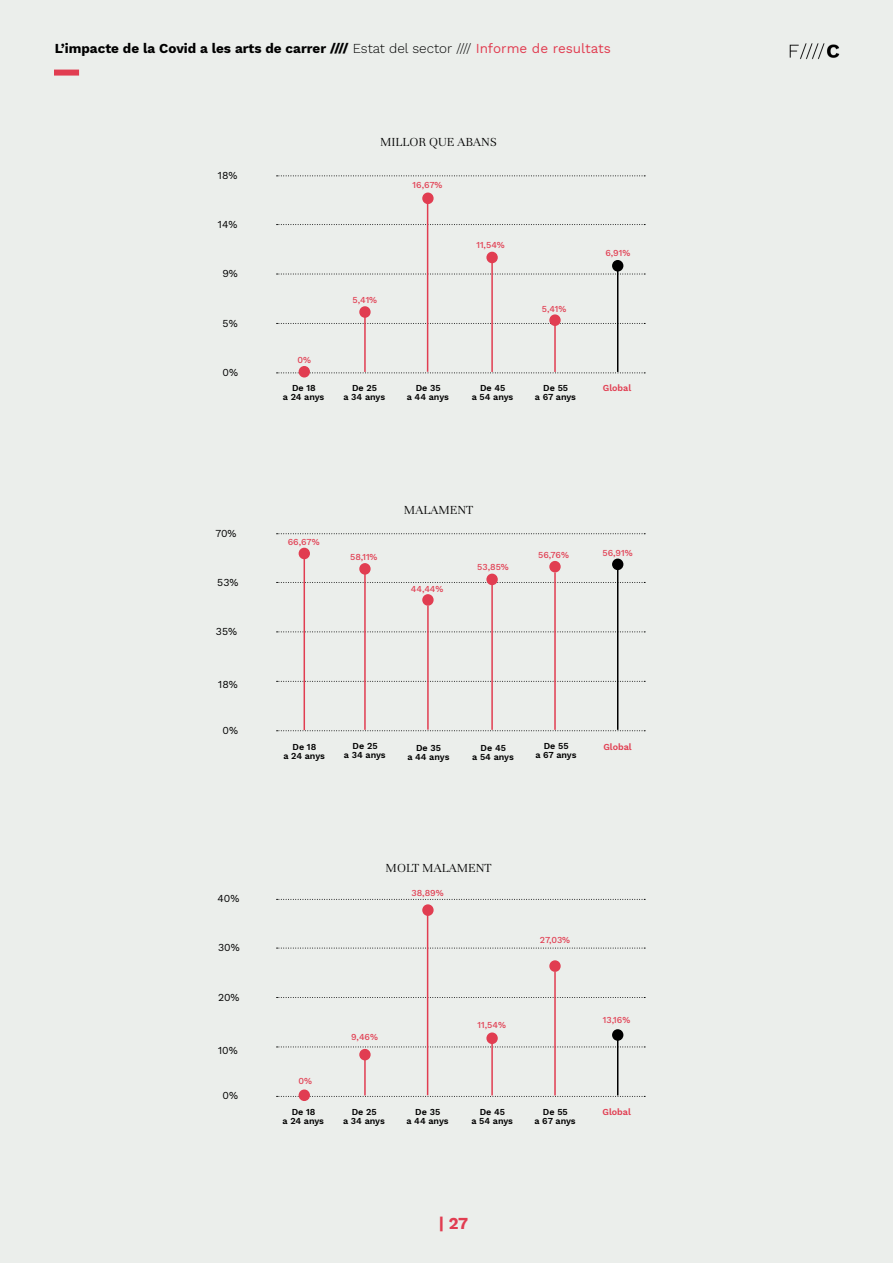
<style>
.page{position:relative;width:893px;height:1263px;background:#ebeeeb}
.page>*{position:absolute;margin:0;border:0;box-sizing:border-box;transform-origin:0 0}
.t1{font:700 16.5px "Work Sans";color:#e13d51}
.t2{font:700 13.5px "Work Sans";color:#000}
.Títol-seccions{font:300 13.5px "Unna";color:#000}
.t3{font:10.5px "Work Sans";color:#000}
.t4{font:600 9px/9px "Work Sans";color:#000;text-align:center}
.t5{font:500 9px "Work Sans";color:#e13d51}
.t6{font:600 9px "Work Sans";color:#e13d51}
.s1{font-weight:300}
.s2{font-weight:400;color:#e13d51}
</style>
<div class="page">
<div style="left:54px;top:70px;width:25px;height:6px;background:#e13d51"></div>
<img style="left:789px;top:43px;width:51px;height:17px">
<svg style="left:277px;top:533px;width:368px;height:1px"></svg>
<svg style="left:277px;top:899px;width:368px;height:1px"></svg>
<svg style="left:277px;top:582px;width:368px;height:1px"></svg>
<svg style="left:277px;top:948px;width:368px;height:1px"></svg>
<svg style="left:277px;top:631px;width:368px;height:1px"></svg>
<svg style="left:277px;top:997px;width:368px;height:1px"></svg>
<svg style="left:277px;top:681px;width:368px;height:1px"></svg>
<svg style="left:277px;top:1046px;width:368px;height:1px"></svg>
<svg style="left:277px;top:730px;width:368px;height:1px"></svg>
<svg style="left:277px;top:1096px;width:368px;height:1px"></svg>
<div style="left:299px;top:548px;width:10px;height:10px;background:#e13d51;border-radius:50%"></div>
<div style="left:299px;top:548px;width:11px;height:11px;border:2px solid #e13d51;border-radius:50%"></div>
<div style="left:299px;top:1090px;width:10px;height:10px;background:#e13d51;border-radius:50%"></div>
<div style="left:299px;top:1089px;width:11px;height:12px;border:2px solid #e13d51;border-radius:50%"></div>
<div style="left:360px;top:564px;width:10px;height:10px;background:#e13d51;border-radius:50%"></div>
<div style="left:359px;top:563px;width:12px;height:12px;border:2px solid #e13d51;border-radius:50%"></div>
<div style="left:360px;top:1050px;width:10px;height:10px;background:#e13d51;border-radius:50%"></div>
<div style="left:359px;top:1049px;width:12px;height:11px;border:2px solid #e13d51;border-radius:50%"></div>
<div style="left:423px;top:595px;width:10px;height:10px;background:#e13d51;border-radius:50%"></div>
<div style="left:422px;top:594px;width:12px;height:12px;border:2px solid #e13d51;border-radius:50%"></div>
<div style="left:423px;top:905px;width:10px;height:10px;background:#e13d51;border-radius:50%"></div>
<div style="left:422px;top:904px;width:12px;height:12px;border:2px solid #e13d51;border-radius:50%"></div>
<div style="left:487px;top:574px;width:10px;height:10px;background:#e13d51;border-radius:50%"></div>
<div style="left:486px;top:574px;width:12px;height:11px;border:2px solid #e13d51;border-radius:50%"></div>
<div style="left:487px;top:1033px;width:10px;height:10px;background:#e13d51;border-radius:50%"></div>
<div style="left:486px;top:1032px;width:12px;height:12px;border:2px solid #e13d51;border-radius:50%"></div>
<div style="left:550px;top:562px;width:10px;height:10px;background:#e13d51;border-radius:50%"></div>
<div style="left:549px;top:561px;width:12px;height:11px;border:2px solid #e13d51;border-radius:50%"></div>
<div style="left:550px;top:961px;width:10px;height:10px;background:#e13d51;border-radius:50%"></div>
<div style="left:549px;top:960px;width:12px;height:12px;border:2px solid #e13d51;border-radius:50%"></div>
<div style="left:613px;top:559px;width:10px;height:10px;background:#000;border-radius:50%"></div>
<div style="left:612px;top:559px;width:11px;height:11px;border:2px solid #000;border-radius:50%"></div>
<div style="left:613px;top:1030px;width:10px;height:10px;background:#000;border-radius:50%"></div>
<div style="left:612px;top:1029px;width:11px;height:12px;border:2px solid #000;border-radius:50%"></div>
<hr style="left:364px;top:570px;width:2px;height:160px;background:#e13d51">
<hr style="left:364px;top:1055px;width:2px;height:40px;background:#e13d51">
<hr style="left:427px;top:910px;width:1px;height:185px;background:#e13d51">
<hr style="left:304px;top:559px;width:1px;height:171px;background:#e13d51">
<hr style="left:491px;top:583px;width:2px;height:147px;background:#e13d51">
<hr style="left:427px;top:605px;width:2px;height:125px;background:#e13d51">
<hr style="left:491px;top:1040px;width:2px;height:55px;background:#e13d51">
<hr style="left:554px;top:572px;width:2px;height:158px;background:#e13d51">
<hr style="left:554px;top:972px;width:2px;height:123px;background:#e13d51">
<hr style="left:617px;top:569px;width:1px;height:161px;background:#000">
<hr style="left:617px;top:1037px;width:1px;height:58px;background:#000">
<svg style="left:277px;top:175px;width:368px;height:1px"></svg>
<svg style="left:277px;top:224px;width:368px;height:1px"></svg>
<svg style="left:277px;top:274px;width:368px;height:1px"></svg>
<svg style="left:277px;top:323px;width:368px;height:1px"></svg>
<svg style="left:277px;top:372px;width:368px;height:1px"></svg>
<div style="left:299px;top:367px;width:10px;height:10px;background:#e13d51;border-radius:50%"></div>
<div style="left:299px;top:366px;width:11px;height:11px;border:2px solid #e13d51;border-radius:50%"></div>
<div style="left:360px;top:307px;width:10px;height:10px;background:#e13d51;border-radius:50%"></div>
<div style="left:359px;top:306px;width:12px;height:12px;border:2px solid #e13d51;border-radius:50%"></div>
<div style="left:423px;top:193px;width:10px;height:10px;background:#e13d51;border-radius:50%"></div>
<div style="left:422px;top:193px;width:12px;height:11px;border:2px solid #e13d51;border-radius:50%"></div>
<div style="left:487px;top:252px;width:10px;height:10px;background:#e13d51;border-radius:50%"></div>
<div style="left:486px;top:252px;width:12px;height:11px;border:2px solid #e13d51;border-radius:50%"></div>
<div style="left:550px;top:315px;width:10px;height:10px;background:#e13d51;border-radius:50%"></div>
<div style="left:549px;top:314px;width:12px;height:12px;border:2px solid #e13d51;border-radius:50%"></div>
<div style="left:613px;top:261px;width:10px;height:10px;background:#000;border-radius:50%"></div>
<div style="left:612px;top:260px;width:11px;height:12px;border:2px solid #000;border-radius:50%"></div>
<hr style="left:364px;top:314px;width:2px;height:58px;background:#e13d51">
<hr style="left:427px;top:201px;width:1px;height:171px;background:#e13d51">
<hr style="left:491px;top:260px;width:2px;height:112px;background:#e13d51">
<hr style="left:554px;top:320px;width:2px;height:52px;background:#e13d51">
<hr style="left:617px;top:267px;width:1px;height:105px;background:#000">
<h2 class="t2" style="left:55px;top:38px;width:558px">L’impacte de la Covid a les arts de carrer //// <span class="s1">Estat del sector ////</span> <span class="s2">Informe de resultats</span></h2>
<p class="t3" style="left:218px;top:167px;width:21px">18%</p>
<p class="t3" style="left:218px;top:216px;width:21px">14%</p>
<p class="t3" style="left:222px;top:265px;width:17px">9%</p>
<p class="t3" style="left:223px;top:315px;width:17px">5%</p>
<p class="t3" style="left:223px;top:364px;width:17px">0%</p>
<p class="t3" style="left:215px;top:525px;width:23px">70%</p>
<p class="t3" style="left:217px;top:574px;width:23px">53%</p>
<p class="t3" style="left:216px;top:623px;width:23px">35%</p>
<p class="t3" style="left:218px;top:676px;width:21px">18%</p>
<p class="t3" style="left:223px;top:722px;width:17px">0%</p>
<p class="t3" style="left:217px;top:891px;width:23px">40%</p>
<p class="t3" style="left:218px;top:939px;width:23px">30%</p>
<p class="t3" style="left:218px;top:989px;width:23px">20%</p>
<p class="t3" style="left:218px;top:1042px;width:21px">10%</p>
<p class="t3" style="left:223px;top:1088px;width:17px">0%</p>
<p class="Títol-seccions" style="left:380px;top:133px;width:118px">MILLOR QUE ABANS</p>
<p class="t5" style="left:298px;top:353px;width:15px">0%</p>
<p class="t5" style="left:353px;top:293px;width:26px">5,41%</p>
<p class="t5" style="left:413px;top:178px;width:31px">16,67%</p>
<p class="t5" style="left:476px;top:238px;width:30px">11,54%</p>
<p class="t5" style="left:542px;top:302px;width:26px">5,41%</p>
<p class="t5" style="left:605px;top:246px;width:27px">6,91%</p>
<p class="t4" style="left:283px;top:383px;width:43px">De 18<br>a 24 anys</p>
<p class="t4" style="left:343px;top:383px;width:43px">De 25<br>a 34 anys</p>
<p class="t4" style="left:407px;top:383px;width:44px">De 35<br>a 44 anys</p>
<p class="t4" style="left:472px;top:383px;width:43px">De 45<br>a 54 anys</p>
<p class="t4" style="left:535px;top:383px;width:43px">De 55<br>a 67 anys</p>
<p class="t6" style="left:603px;top:381px;width:30px">Global</p>
<p class="t5" style="left:288px;top:535px;width:33px">66,67%</p>
<p class="t5" style="left:350px;top:550px;width:29px">58,11%</p>
<p class="Títol-seccions" style="left:404px;top:501px;width:71px">MALAMENT</p>
<p class="t5" style="left:411px;top:582px;width:34px">44,44%</p>
<p class="t5" style="left:477px;top:560px;width:33px">53,85%</p>
<p class="t5" style="left:538px;top:548px;width:32px">56,76%</p>
<p class="t5" style="left:602px;top:546px;width:32px">56,91%</p>
<p class="t4" style="left:283px;top:742px;width:43px">De 18<br>a 24 anys</p>
<p class="t4" style="left:344px;top:741px;width:43px">De 25<br>a 34 anys</p>
<p class="t4" style="left:407px;top:742px;width:44px">De 35<br>a 44 anys</p>
<p class="t4" style="left:472px;top:742px;width:43px">De 45<br>a 54 anys</p>
<p class="t4" style="left:535px;top:741px;width:43px">De 55<br>a 67 anys</p>
<p class="t6" style="left:603px;top:740px;width:30px">Global</p>
<p class="Títol-seccions" style="left:386px;top:858px;width:107px">MOLT MALAMENT</p>
<p class="t5" style="left:299px;top:1074px;width:15px">0%</p>
<p class="t5" style="left:411px;top:886px;width:34px">38,89%</p>
<p class="t5" style="left:351px;top:1030px;width:28px">9,46%</p>
<p class="t5" style="left:477px;top:1018px;width:30px">11,54%</p>
<p class="t5" style="left:540px;top:933px;width:32px">27,03%</p>
<p class="t5" style="left:603px;top:1013px;width:29px">13,16%</p>
<p class="t4" style="left:283px;top:1107px;width:43px">De 18<br>a 24 anys</p>
<p class="t4" style="left:343px;top:1107px;width:43px">De 25<br>a 34 anys</p>
<p class="t4" style="left:406px;top:1107px;width:44px">De 35<br>a 44 anys</p>
<p class="t4" style="left:471px;top:1107px;width:43px">De 45<br>a 54 anys</p>
<p class="t4" style="left:534px;top:1107px;width:43px">De 55<br>a 67 anys</p>
<p class="t6" style="left:602px;top:1105px;width:30px">Global</p>
<h1 class="t1" style="left:439px;top:1211px;width:31px">| 27</h1>
</div>
